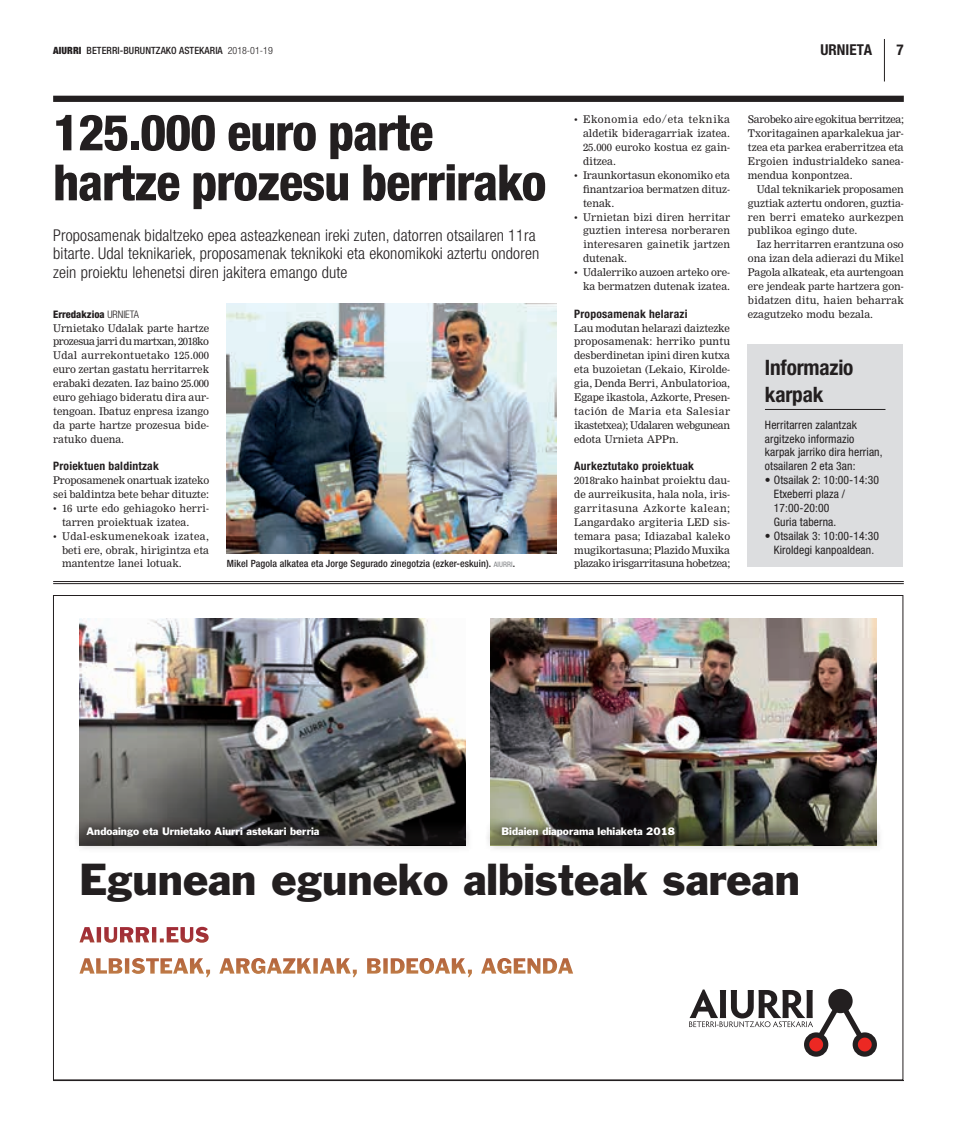
<style>
.page{position:relative;width:957px;height:1134px;background:#fff}
.page>*{position:absolute;margin:0;border:0;box-sizing:border-box;transform-origin:0 0}
.t1{font:800 condensed 50px/50px "Helvetica Neue";letter-spacing:-.02em;color:#231f20}
.t2{font:41.38px "Franklin Gothic";color:#231f20}
.t3{font:700 condensed 21.25px/26.2px "Helvetica Neue";color:#231f20}
.t4{font:300 condensed 16.25px/18.8px "Helvetica Neue";letter-spacing:.01em;color:#231f20}
.t5{font:700 condensed 15px "Helvetica Neue";color:#231f20}
.t6{font:condensed 11.62px/13.9px "Helvetica Neue";letter-spacing:.01em;color:#231f20}
.t7{font:700 condensed 11.62px "Helvetica Neue";color:#231f20}
.t8{font:10.38px/13.9px "M Nimrod";color:#231f20;text-align:justify}
.t9{font:10.38px/13.9px "M Nimrod";letter-spacing:-.02em;color:#231f20}
.t10{font:800 condensed 10.38px "Helvetica Neue";color:#231f20}
.t11{font:500 condensed 10px "Helvetica Neue";letter-spacing:.01em;color:#231f20}
.t12{font:10px "Franklin Gothic";color:#fff}
.s1{font-weight:900}
.s2{font-weight:300}
.s3{font-weight:400;font-size:7.5px;color:#808285}
</style>
<div class="page">
<hr style="left:53px;top:581px;width:851px;height:1px;background:#231f20">
<hr style="left:53px;top:583px;width:851px;height:1px;background:#231f20">
<img style="left:79px;top:618px;width:386px;height:198px">
<img style="left:491px;top:618px;width:386px;height:198px">
<div style="left:72px;top:816px;width:401px;height:37px;background:#231f20;opacity:.75"></div>
<svg style="left:79px;top:820px;width:386px;height:25px;background:#343232"></svg>
<div style="left:483px;top:816px;width:401px;height:37px;background:#231f20;opacity:.75"></div>
<svg style="left:491px;top:820px;width:386px;height:25px;background:#404035"></svg>
<svg style="left:132px;top:958px;width:441px;height:16px"></svg>
<svg style="left:79px;top:927px;width:130px;height:16px"></svg>
<svg style="left:689px;top:989px;width:182px;height:61px"></svg>
<svg style="left:855px;top:1035px;width:19px;height:19px"></svg>
<div style="left:852px;top:1032px;width:25px;height:25px;border:5px solid #231f20;border-radius:50%"></div>
<svg style="left:806px;top:1035px;width:19px;height:19px"></svg>
<div style="left:804px;top:1032px;width:24px;height:25px;border:5px solid #231f20;border-radius:50%"></div>
<div style="left:828px;top:989px;width:24px;height:24px;background:#231f20;border-radius:50%"></div>
<img style="left:227px;top:304px;width:329px;height:250px">
<div style="left:53px;top:96px;width:851px;height:6px;background:#231f20"></div>
<div style="left:747px;top:345px;width:156px;height:222px;background:#dcdddf"></div>
<hr style="left:765px;top:409px;width:120px;height:1px;background:#231f20">
<hr style="left:884px;top:39px;width:1px;height:42px;background:#231f20">
<hr style="left:53px;top:1080px;width:851px;height:1px;background:#231f20">
<p class="t11" style="left:53px;top:45px;width:221px"><span class="s1">AIURRI</span> BETERRI-BURUNTZAKO ASTEKARIA <span class="s2">2018-01-19</span></p>
<h3 class="t5" style="left:820px;top:41px;width:9px">URNIETA</h3>
<h3 class="t5" style="left:896px;top:41px;width:9px">7</h3>
<h1 class="t1" style="left:53px;top:107px;width:495px">125.000 euro parte hartze prozesu berrirako</h1>
<h3 class="t4" style="left:53px;top:225px;width:488px">Proposamenak bidaltzeko epea asteazkenean ireki zuten, datorren otsailaren 11ra bitarte. Udal teknikariek, proposamenak teknikoki eta ekonomikoki aztertu ondoren zein proiektu lehenetsi diren jakitera emango dute</h3>
<p class="t10" style="left:53px;top:308px;width:87px">Erredakzioa <span class="s2">urnieta</span></p>
<p class="t8" style="left:53px;top:321px;width:157px">Urnietako Udalak parte hartze prozesua jarri du martxan, 2018ko Udal aurrekontuetako 125.000 euro zertan gastatu herritarrek erabaki dezaten. Iaz baino 25.000 euro gehiago bideratu dira aur&shy;tengoan. Ibatuz enpresa izango da parte hartze prozesua bide&shy;ratuko duena.</p>
<p class="t7" style="left:53px;top:459px;width:107px">Proiektuen baldintzak</p>
<p class="t9" style="left:53px;top:474px;width:158px">Proposamenek onartuak izateko sei baldintza bete behar dituzte:</p>
<p class="t8" style="left:62px;top:501px;width:149px;text-indent:-9px">• 16 urte edo gehiagoko herri&shy;tarren proiektuak izatea.</p>
<p class="t8" style="left:62px;top:529px;width:149px;text-indent:-9px">• Udal-eskumenekoak izatea, beti ere, obrak, hirigintza eta mantentze lanei lotuak.</p>
<p class="t11" style="left:227px;top:558px;width:271px">Mikel Pagola alkatea eta Jorge Segurado zinegotzia (ezker-eskuin). <span class="s3">AIURRI</span></p>
<p class="t11" style="left:513px;top:558px;width:4px">.</p>
<p class="t8" style="left:583px;top:113px;width:149px;text-indent:-9px">• Ekonomia edo/eta teknika aldetik bideragarriak izatea.<br>25.000 euroko kostua ez gain&shy;ditzea.</p>
<p class="t8" style="left:583px;top:168px;width:149px;text-indent:-9px">• Iraunkortasun ekonomiko eta finantzarioa bermatzen dituz&shy;tenak.</p>
<p class="t8" style="left:583px;top:210px;width:149px;text-indent:-9px">• Urnietan bizi diren herritar guztien interesa norberaren interesaren gainetik jartzen dutenak.</p>
<p class="t8" style="left:574px;top:265px;width:157px;text-align:right">• Udalerriko auzoen arteko ore&shy;ka bermatzen dutenak izatea.</p>
<p class="t7" style="left:574px;top:306px;width:115px">Proposamenak helarazi</p>
<p class="t8" style="left:574px;top:321px;width:157px">Lau modutan helarazi daiztezke proposamenak: herriko puntu desberdinetan ipini diren kutxa eta buzoietan (Lekaio, Kirolde&shy;gia, Denda Berri, Anbulatorioa, Egape ikastola, Azkorte, Presen&shy;tación de Maria eta Salesiar ikastetxea); Udalaren webgunean edota Urnieta APPn.</p>
<p class="t7" style="left:574px;top:459px;width:121px">Aurkeztutako proiektuak</p>
<p class="t8" style="left:574px;top:474px;width:158px">2018rako hainbat proiektu dau&shy;de aurreikusita, hala nola, iris&shy;garritasuna Azkorte kalean; Langardako argiteria LED sis&shy;temara pasa; Idiazabal kaleko mugikortasuna; Plazido Muxika plazako irisgarritasuna hobetzea;</p>
<p class="t8" style="left:748px;top:113px;width:158px">Sarobeko aire egokitua berritzea; Txoritagainen aparkalekua jar&shy;tzea eta parkea eraberritzea eta Ergoien industrialdeko sanea&shy;mendua konpontzea.</p>
<p class="t8" style="left:748px;top:182px;width:157px;text-indent:9px">Udal teknikariek proposamen guztiak aztertu ondoren, guztia&shy;ren berri emateko aurkezpen publikoa egingo dute.</p>
<p class="t8" style="left:748px;top:238px;width:158px;text-indent:9px">Iaz herritarren erantzuna oso ona izan dela adierazi du Mikel Pagola alkateak, eta aurtengoan ere jendeak parte hartzera gon&shy;bidatzen ditu, haien beharrak ezagutzeko modu bezala.</p>
<h3 class="t3" style="left:765px;top:354px;width:90px">Informazio karpak</h3>
<p class="t6" style="left:765px;top:418px;width:119px">Herritarren zalantzak argitzeko informazio karpak jarriko dira herrian, otsailaren 2 eta 3an:</p>
<p class="t6" style="left:774px;top:473px;width:107px;text-indent:-9px">• Otsailak 2: 10:00-14:30<br>Etxeberri plaza /<br>17:00-20:00<br>Guria taberna.</p>
<p class="t6" style="left:765px;top:529px;width:116px;text-align:center">• Otsailak 3: 10:00-14:30<br>Kiroldegi kanpoaldean.</p>
<p class="t12" style="left:87px;top:824px;width:234px">Andoaingo eta Urnietako Aiurri astekari berria</p>
<p class="t12" style="left:501px;top:824px;width:175px">Bidaien diaporama lehiaketa 2018</p>
<h2 class="t2" style="left:79px;top:853px;width:722px">Egunean eguneko albisteak sarean</h2>
</div>
